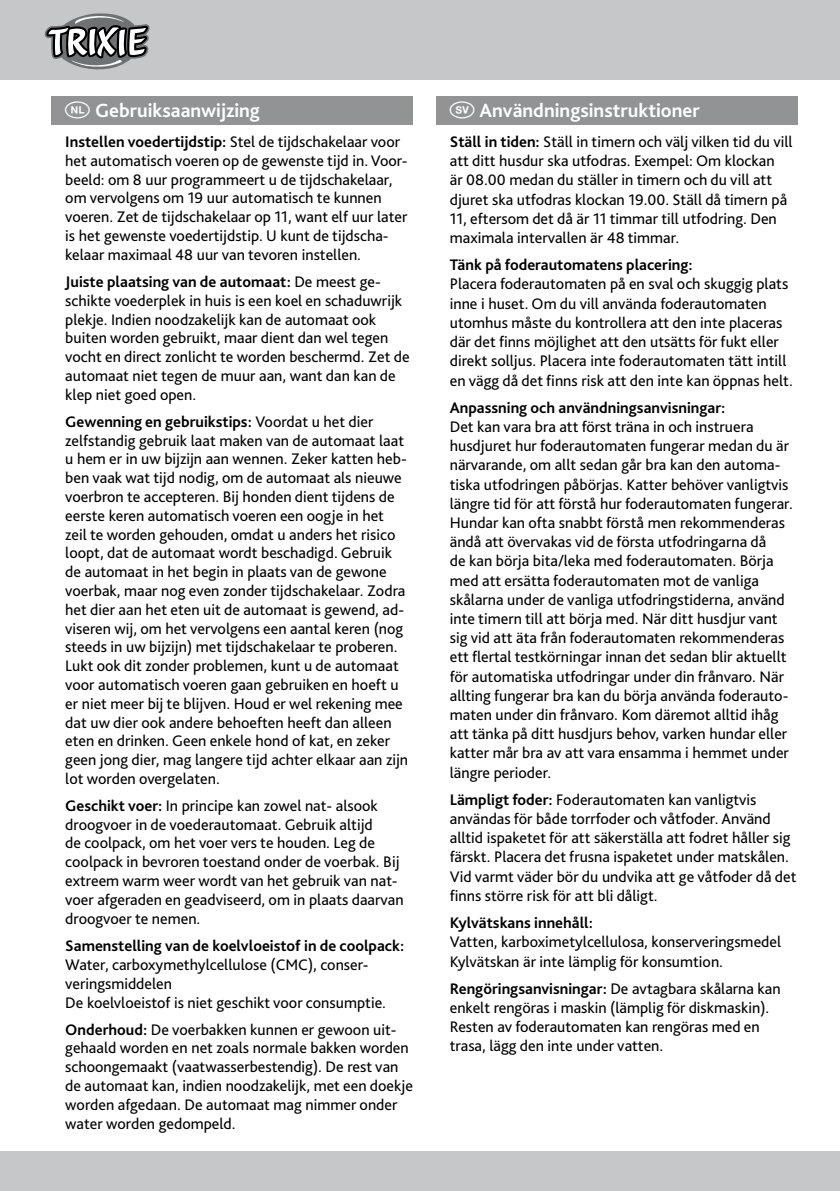
<style>
.page{position:relative;width:840px;height:1191px;background:#fff}
.page>*{position:absolute;margin:0;border:0;box-sizing:border-box;transform-origin:0 0}
.t1{font:700 20px "Bliss Pro";color:#fff}
.t2{font:16px/18.8px "Bliss Pro";color:#000}
.t3{font:700 16px "Bliss Pro";color:#000}
.s1{font-family:"Natrix";font-weight:400}
.s2{font-weight:700}
</style>
<div class="page">
<div style="left:0;top:1151px;width:839px;height:40px;background:#c6c7c8"></div>
<hr style="left:839px;top:1151px;width:1px;height:40px;background:#c6c7c8">
<div style="left:0;top:0;width:839px;height:79px;background:#c6c7c8"></div>
<svg style="left:45px;top:13px;width:104px;height:57px"></svg>
<div style="left:51px;top:96px;width:361px;height:28px;background:#929395"></div>
<div style="left:435px;top:96px;width:362px;height:28px;background:#929395"></div>
<p class="t1" style="left:65px;top:98px;width:196px"><span class="s1">N</span> Gebruiksaanwijzing</p>
<p class="t2" style="left:65px;top:132px;width:344px"><span class="s2">Instellen voedertijdstip:</span> Stel de tijdschakelaar voor het automatisch voeren op de gewenste tijd in. Voor&shy;beeld: om 8 uur programmeert u de tijdschakelaar, om vervolgens om 19 uur automatisch te kunnen voeren. Zet de tijdschakelaar op 11, want elf uur later is het gewenste voedertijdstip. U kunt de tijdscha&shy;kelaar maximaal 48 uur van tevoren instellen.</p>
<p class="t2" style="left:65px;top:272px;width:345px"><span class="s2">Juiste plaatsing van de automaat:</span> De meest ge&shy;schikte voederplek in huis is een koel en schaduwrijk plekje. Indien noodzakelijk kan de automaat ook buiten worden gebruikt, maar dient dan wel tegen vocht en direct zonlicht te worden beschermd. Zet de automaat niet tegen de muur aan, want dan kan de klep niet goed open.</p>
<p class="t2" style="left:65px;top:411px;width:344px"><span class="s2">Gewenning en gebruikstips:</span> Voordat u het dier zelfstandig gebruik laat maken van de automaat laat u hem er in uw bijzijn aan wennen. Zeker katten heb&shy;ben vaak wat tijd nodig, om de automaat als nieuwe voerbron te accepteren. Bij honden dient tijdens de eerste keren automatisch voeren een oogje in het zeil te worden gehouden, omdat u anders het risico loopt, dat de automaat wordt beschadigd. Gebruik de automaat in het begin in plaats van de gewone voerbak, maar nog even zonder tijdschakelaar. Zodra het dier aan het eten uit de automaat is gewend, ad&shy;viseren wij, om het vervolgens een aantal keren (nog steeds in uw bijzijn) met tijdschakelaar te proberen.<br>Lukt ook dit zonder problemen, kunt u de automaat voor automatisch voeren gaan gebruiken en hoeft u er niet meer bij te blijven. Houd er wel rekening mee dat uw dier ook andere behoeften heeft dan alleen eten en drinken. Geen enkele hond of kat, en zeker geen jong dier, mag langere tijd achter elkaar aan zijn lot worden overgelaten.</p>
<p class="t2" style="left:65px;top:795px;width:339px"><span class="s2">Geschikt voer:</span> In principe kan zowel nat- alsook droogvoer in de voederautomaat. Gebruik altijd<br>de coolpack, om het voer vers te houden. Leg de coolpack in bevroren toestand onder de voerbak. Bij extreem warm weer wordt van het gebruik van nat&shy;voer afgeraden en geadviseerd, om in plaats daarvan droogvoer te nemen.</p>
<p class="t3" style="left:65px;top:935px;width:340px">Samenstelling van de koelvloeistof in de coolpack:</p>
<p class="t2" style="left:65px;top:954px;width:322px">Water, carboxymethylcellulose (CMC), conser&shy;veringsmiddelen<br>De koelvloeistof is niet geschikt voor consumptie.</p>
<p class="t2" style="left:65px;top:1019px;width:349px"><span class="s2">Onderhoud:</span> De voerbakken kunnen er gewoon uit&shy;gehaald worden en net zoals normale bakken worden schoongemaakt (vaatwasserbestendig). De rest van de automaat kan, indien noodzakelijk, met een doekje worden afgedaan. De automaat mag nimmer onder water worden gedompeld.</p>
<p class="t1" style="left:449px;top:98px;width:251px"><span class="s1">S</span> Användningsinstruktioner</p>
<p class="t2" style="left:449px;top:132px;width:344px"><span class="s2">Ställ in tiden:</span> Ställ in timern och välj vilken tid du vill att ditt husdur ska utfodras. Exempel: Om klockan<br>är 08.00 medan du ställer in timern och du vill att djuret ska utfodras klockan 19.00. Ställ då timern på 11, eftersom det då är 11 timmar till utfodring. Den maximala intervallen är 48 timmar.</p>
<p class="t3" style="left:449px;top:255px;width:244px">Tänk på foderautomatens placering:</p>
<p class="t2" style="left:449px;top:274px;width:344px">Placera foderautomaten på en sval och skuggig plats inne i huset. Om du vill använda foderautomaten utomhus måste du kontrollera att den inte placeras där det finns möjlighet att den utsätts för fukt eller direkt solljus. Placera inte foderautomaten tätt intill en vägg då det finns risk att den inte kan öppnas helt.</p>
<p class="t3" style="left:449px;top:397px;width:277px">Anpassning och användningsanvisningar:</p>
<p class="t2" style="left:449px;top:416px;width:344px">Det kan vara bra att först träna in och instruera husdjuret hur foderautomaten fungerar medan du är närvarande, om allt sedan går bra kan den automa&shy;tiska utfodringen påbörjas. Katter behöver vanligtvis längre tid för att förstå hur foderautomaten fungerar.<br>Hundar kan ofta snabbt förstå men rekommenderas ändå att övervakas vid de första utfodringarna då<br>de kan börja bita/leka med foderautomaten. Börja med att ersätta foderautomaten mot de vanliga skålarna under de vanliga utfodringstiderna, använd inte timern till att börja med. När ditt husdjur vant sig vid att äta från foderautomaten rekommenderas ett flertal testkörningar innan det sedan blir aktuellt för automatiska utfodringar under din frånvaro. När allting fungerar bra kan du börja använda foderauto&shy;maten under din frånvaro. Kom däremot alltid ihåg att tänka på ditt husdjurs behov, varken hundar eller katter mår bra av att vara ensamma i hemmet under längre perioder.</p>
<p class="t2" style="left:449px;top:789px;width:348px"><span class="s2">Lämpligt foder:</span> Foderautomaten kan vanligtvis användas för både torrfoder och våtfoder. Använd alltid ispaketet för att säkerställa att fodret håller sig färskt. Placera det frusna ispaketet under matskålen.<br>Vid varmt väder bör du undvika att ge våtfoder då det finns större risk för att bli dåligt.</p>
<p class="t3" style="left:449px;top:913px;width:145px">Kylvätskans innehåll:</p>
<p class="t2" style="left:449px;top:932px;width:333px">Vatten, karboximetylcellulosa, konserveringsmedel<br>Kylvätskan är inte lämplig för konsumtion.</p>
<p class="t2" style="left:449px;top:978px;width:332px"><span class="s2">Rengöringsanvisningar:</span> De avtagbara skålarna kan enkelt rengöras i maskin (lämplig för diskmaskin).<br>Resten av foderautomaten kan rengöras med en trasa, lägg den inte under vatten.</p>
</div>
